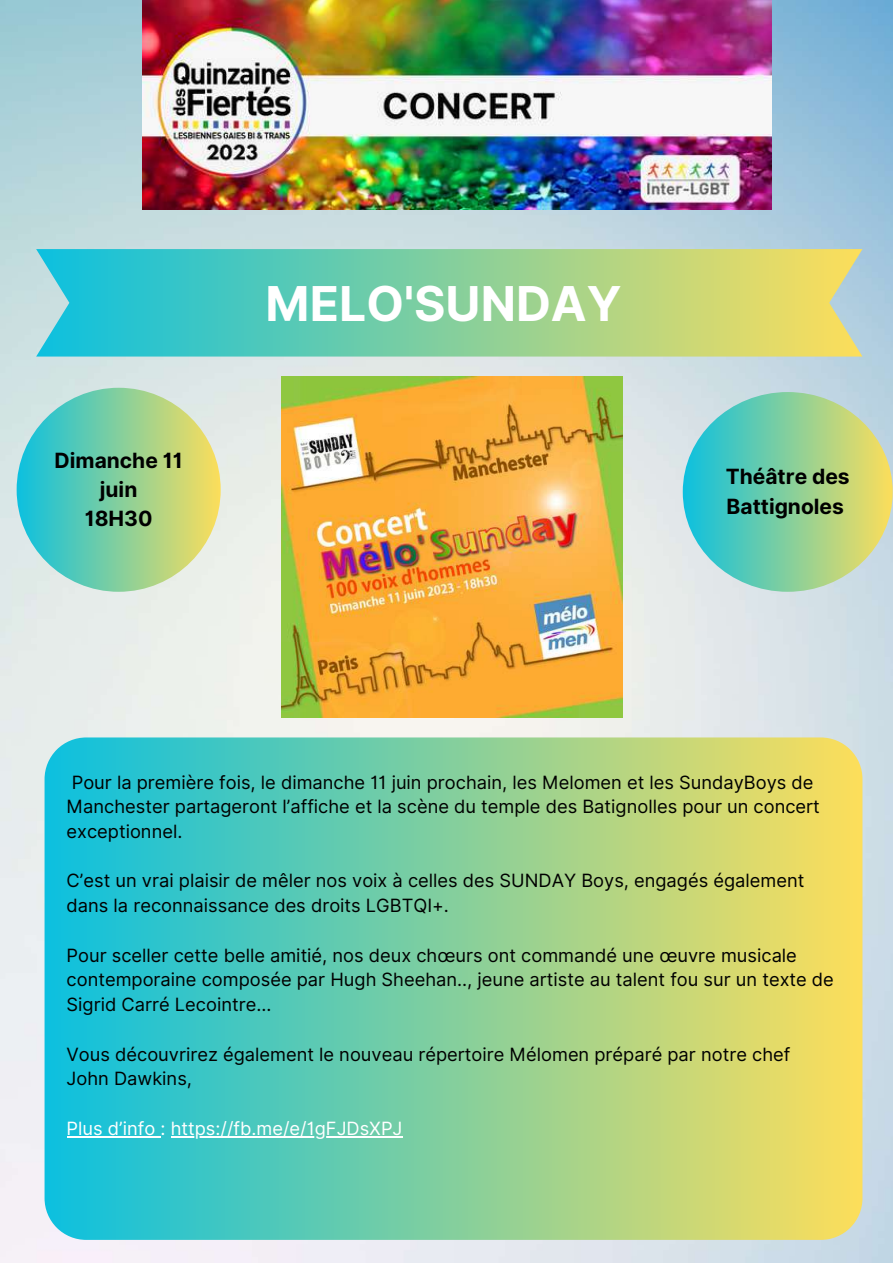
<style>
.page{position:relative;width:893px;height:1264px;background:#fff}
.page>*{position:absolute;margin:0;border:0;box-sizing:border-box;transform-origin:0 0}
.t1{font:700 48px "Inter";color:#fff}
.t2{font:700 21px/29.2px "Inter";color:#000;text-align:center}
.t3{font:18.3px/24.8px "Inter";color:#000}
.t4{font:18.3px "Inter";color:#fff}
</style>
<div class="page">
<img style="left:0;top:0;width:892px;height:1262px">
<svg style="left:45px;top:737px;width:817px;height:502px;background:#84cf9d"></svg>
<div style="left:17px;top:388px;width:204px;height:203px;background:linear-gradient(to right,#0cc0df,#fbde5c);border-radius:50%"></div>
<div style="left:682px;top:392px;width:210px;height:199px;background:linear-gradient(to right,#0fc1e0,#f8dd5b);border-radius:50%"></div>
<img style="left:143px;top:0;width:628px;height:209px">
<svg style="left:36px;top:249px;width:826px;height:107px;background:#86cf9f"></svg>
<img style="left:281px;top:376px;width:341px;height:341px">
<hr style="left:67px;top:1135px;width:93px;height:2px;background:#fff">
<hr style="left:171px;top:1135px;width:231px;height:2px;background:#fff">
<p class="t2" style="left:55px;top:445px;width:129px">Dimanche 11 juin<br>18H30</p>
<h1 class="t1" style="left:265px;top:275px;width:358px">MELO'SUNDAY</h1>
<p class="t2" style="left:725px;top:462px;width:125px;text-align:left">Théâtre des<br>Battignoles</p>
<p class="t3" style="left:67px;top:769px;width:754px">Pour la première fois, le dimanche 11 juin prochain, les Melomen et les SundayBoys de<br>Manchester partageront l’affiche et la scène du temple des Batignolles pour un concert exceptionnel.</p>
<p class="t3" style="left:67px;top:868px;width:739px">C’est un vrai plaisir de mêler nos voix à celles des SUNDAY Boys, engagés également dans la reconnaissance des droits LGBTQI+.</p>
<p class="t3" style="left:67px;top:942px;width:768px">Pour sceller cette belle amitié, nos deux chœurs ont commandé une œuvre musicale contemporaine composée par Hugh Sheehan.., jeune artiste au talent fou sur un texte de<br>Sigrid Carré Lecointre…</p>
<p class="t3" style="left:67px;top:1041px;width:725px">Vous découvrirez également le nouveau répertoire Mélomen préparé par notre chef<br>John Dawkins,</p>
<p class="t4" style="left:67px;top:1117px;width:337px">Plus d’info : https://fb.me/e/1gFJDsXPJ</p>
</div>
